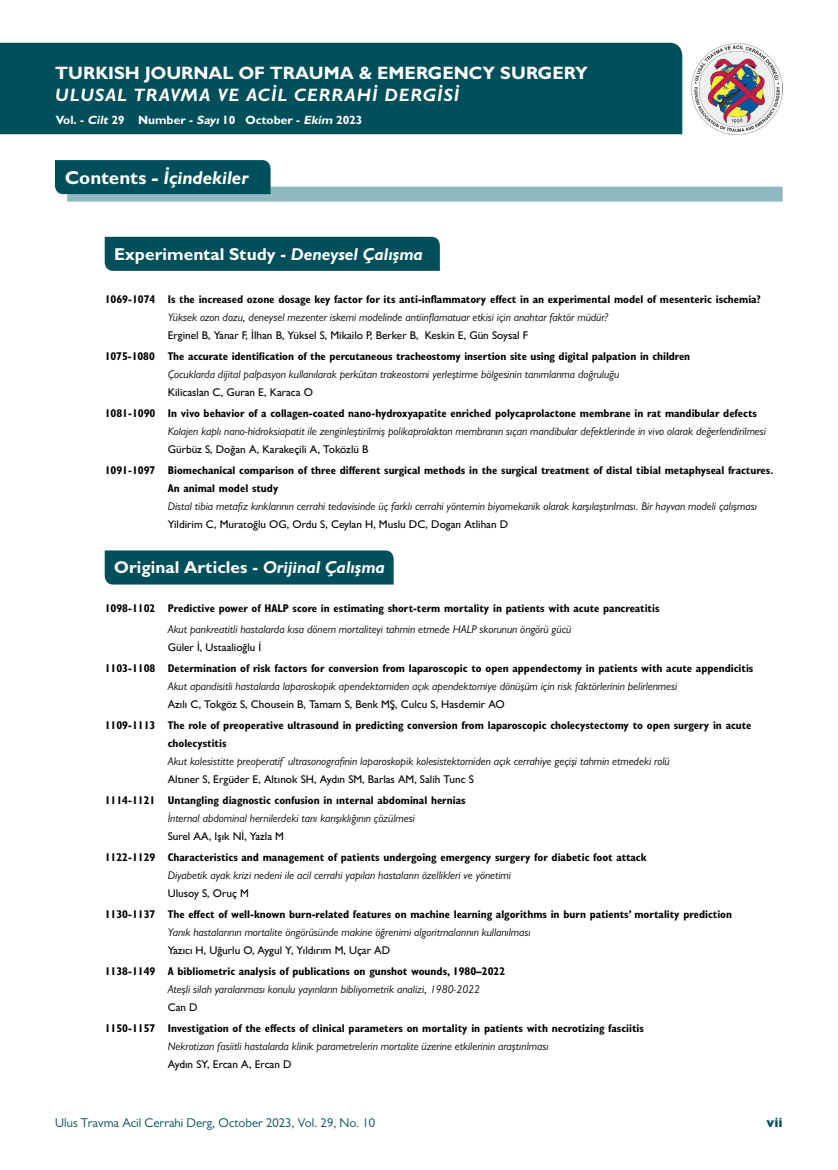
<style>
.page{position:relative;width:838px;height:1170px;background:#fff}
.page>*{position:absolute;margin:0;border:0;box-sizing:border-box;transform-origin:0 0}
.t1{font:italic 700 18.75px "Gill Sans MT Pro";color:#fff}
.t2{font:700 18px "Gill Sans MT Pro";color:#fff}
.t3{font:italic 700 18px "Gill Sans MT Pro";letter-spacing:.055em;color:#fff}
.t4{font:700 17.25px "Gill Sans MT Pro";color:#fff}
.t5{font:800 13.5px "Gill Sans MT Pro";color:#004f5a}
.t6{font:12.75px "Gill Sans MT Pro";color:#004f5a}
.t7{font:700 12px "Gill Sans MT Pro";color:#fff}
.t8{font:700 condensed 11.25px/18px "Gill Sans MT Pro";color:#000}
.t9{font:italic 11.25px "Gill Sans MT Pro";color:#000}
.t10{font:500 11.25px "Gill Sans MT Pro";color:#000}
.s1{font-style:italic}
.s2{font-style:normal}
</style>
<div class="page">
<div style="left:0;top:43px;width:682px;height:91px;background:#004f5a"></div>
<img style="left:691px;top:44px;width:91px;height:90px">
<div style="left:67px;top:187px;width:715px;height:15px;background:#90bac2"></div>
<div style="left:55px;top:160px;width:215px;height:34px;background:#004f5a"></div>
<div style="left:105px;top:237px;width:335px;height:34px;background:#004f5a"></div>
<div style="left:105px;top:550px;width:289px;height:34px;background:#004f5a"></div>
<h2 class="t2" style="left:55px;top:62px;width:534px">TURKISH JOURNAL OF TRAUMA &amp; EMERGENCY SURGERY</h2>
<h2 class="t3" style="left:55px;top:84px;width:405px">ULUSAL TRAVMA VE ACİL CERRAHİ DERGİSİ</h2>
<p class="t7" style="left:56px;top:112px;width:308px">Vol. - <span class="s1">Cilt</span> 29 Number - <span class="s1">Sayı</span> 10 October - <span class="s1">Ekim</span> 2023</p>
<h1 class="t1" style="left:65px;top:165px;width:185px"><span class="s2">Contents</span> - İçindekiler</h1>
<h3 class="t4" style="left:114px;top:243px;width:310px">Experimental Study - <span class="s1">Deneysel Çalışma</span></h3>
<p class="t8" style="left:105px;top:290px;width:657px">1069-1074 Is the increased ozone dosage key factor for its anti-inflammatory effect in an experimental model of mesenteric ischemia?</p>
<p class="t9" style="left:168px;top:310px;width:442px">Yüksek ozon dozu, deneysel mezenter iskemi modelinde antiinflamatuar etkisi için anahtar faktör müdür?</p>
<p class="t10" style="left:168px;top:328px;width:362px">Erginel B, Yanar F, İlhan B, Yüksel S, Mikailo P, Berker B, Keskin E, Gün Soysal F</p>
<p class="t8" style="left:105px;top:347px;width:587px">1075-1080 The accurate identification of the percutaneous tracheostomy insertion site using digital palpation in children</p>
<p class="t9" style="left:168px;top:367px;width:453px">Çocuklarda dijital palpasyon kullanılarak perkütan trakeostomi yerleştirme bölgesinin tanımlanma doğruluğu</p>
<p class="t10" style="left:168px;top:385px;width:147px">Kilicaslan C, Guran E, Karaca O</p>
<p class="t8" style="left:105px;top:404px;width:653px">1081-1090 In vivo behavior of a collagen-coated nano-hydroxyapatite enriched polycaprolactone membrane in rat mandibular defects</p>
<p class="t9" style="left:168px;top:424px;width:600px">Kolajen kaplı nano-hidroksiapatit ile zenginleştirilmiş polikaprolakton membranın sıçan mandibular defektlerinde in vivo olarak değerlendirilmesi</p>
<p class="t10" style="left:168px;top:442px;width:202px">Gürbüz S, Doğan A, Karakeçili A, Toközlü B</p>
<p class="t8" style="left:168px;top:461px;width:607px;text-indent:-63px">1091-1097 Biomechanical comparison of three different surgical methods in the surgical treatment of distal tibial metaphyseal fractures.<br>An animal model study</p>
<p class="t9" style="left:168px;top:499px;width:590px">Distal tibia metafiz kırıklarının cerrahi tedavisinde üç farklı cerrahi yöntemin biyomekanik olarak karşılaştırılması. Bir hayvan modeli çalışması</p>
<p class="t10" style="left:168px;top:517px;width:342px">Yildirim C, Muratoğlu OG, Ordu S, Ceylan H, Muslu DC, Dogan Atlihan D</p>
<h3 class="t4" style="left:114px;top:557px;width:272px">Original Articles - <span class="s1">Orijinal Çalışma</span></h3>
<p class="t8" style="left:105px;top:599px;width:556px">1098-1102 Predictive power of HALP score in estimating short-term mortality in patients with acute pancreatitis</p>
<p class="t9" style="left:168px;top:622px;width:405px">Akut pankreatitli hastalarda kısa dönem mortaliteyi tahmin etmede HALP skorunun öngörü gücü</p>
<p class="t10" style="left:168px;top:640px;width:95px">Güler İ, Ustaalioğlu İ</p>
<p class="t8" style="left:105px;top:659px;width:650px">1103-1108 Determination of risk factors for conversion from laparoscopic to open appendectomy in patients with acute appendicitis</p>
<p class="t9" style="left:168px;top:679px;width:511px">Akut apandisitli hastalarda laparoskopik apendektomiden açık apendektomiye dönüşüm için risk faktörlerinin belirlenmesi</p>
<p class="t10" style="left:168px;top:697px;width:338px">Azılı C, Tokgöz S, Chousein B, Tamam S, Benk MŞ, Culcu S, Hasdemir AO</p>
<p class="t8" style="left:168px;top:716px;width:585px;text-indent:-63px">1109-1113 The role of preoperative ultrasound in predicting conversion from laparoscopic cholecystectomy to open surgery in acute cholecystitis</p>
<p class="t9" style="left:168px;top:754px;width:503px">Akut kolesistitte preoperatif ultrasonografinin laparoskopik kolesistektomiden açık cerrahiye geçişi tahmin etmedeki rolü</p>
<p class="t10" style="left:168px;top:772px;width:308px">Altıner S, Ergüder E, Altınok SH, Aydın SM, Barlas AM, Salih Tunc S</p>
<p class="t8" style="left:105px;top:791px;width:362px">1114-1121 Untangling diagnostic confusion in ınternal abdominal hernias</p>
<p class="t9" style="left:168px;top:811px;width:249px">İnternal abdominal hernilerdeki tanı karışıklığının çözülmesi</p>
<p class="t10" style="left:168px;top:829px;width:118px">Surel AA, Işık Nİ, Yazla M</p>
<p class="t8" style="left:105px;top:848px;width:543px">1122-1129 Characteristics and management of patients undergoing emergency surgery for diabetic foot attack</p>
<p class="t9" style="left:168px;top:868px;width:345px">Diyabetik ayak krizi nedeni ile acil cerrahi yapılan hastaların özellikleri ve yönetimi</p>
<p class="t10" style="left:168px;top:886px;width:83px">Ulusoy S, Oruç M</p>
<p class="t8" style="left:105px;top:905px;width:629px">1130-1137 The effect of well-known burn-related features on machine learning algorithms in burn patients’ mortality prediction</p>
<p class="t9" style="left:168px;top:925px;width:364px">Yanık hastalarının mortalite öngörüsünde makine öğrenimi algoritmalarının kullanılması</p>
<p class="t10" style="left:168px;top:943px;width:224px">Yazıcı H, Uğurlu O, Aygul Y, Yıldırım M, Uçar AD</p>
<p class="t8" style="left:105px;top:962px;width:402px">1138-1149 A bibliometric analysis of publications on gunshot wounds, 1980–2022</p>
<p class="t9" style="left:168px;top:982px;width:314px">Ateşli silah yaralanması konulu yayınların bibliyometrik analizi, 1980-2022</p>
<p class="t10" style="left:168px;top:1000px;width:31px">Can D</p>
<p class="t8" style="left:105px;top:1019px;width:540px">1150-1157 Investigation of the effects of clinical parameters on mortality in patients with necrotizing fasciitis</p>
<p class="t9" style="left:168px;top:1039px;width:382px">Nekrotizan fasiitli hastalarda klinik parametrelerin mortalite üzerine etkilerinin araştırılması</p>
<p class="t10" style="left:168px;top:1057px;width:125px">Aydın SY, Ercan A, Ercan D</p>
<p class="t6" style="left:55px;top:1115px;width:321px">Ulus Travma Acil Cerrahi Derg, October 2023, Vol. 29, No. 10</p>
<p class="t5" style="left:766px;top:1114px;width:18px">vii</p>
</div>
